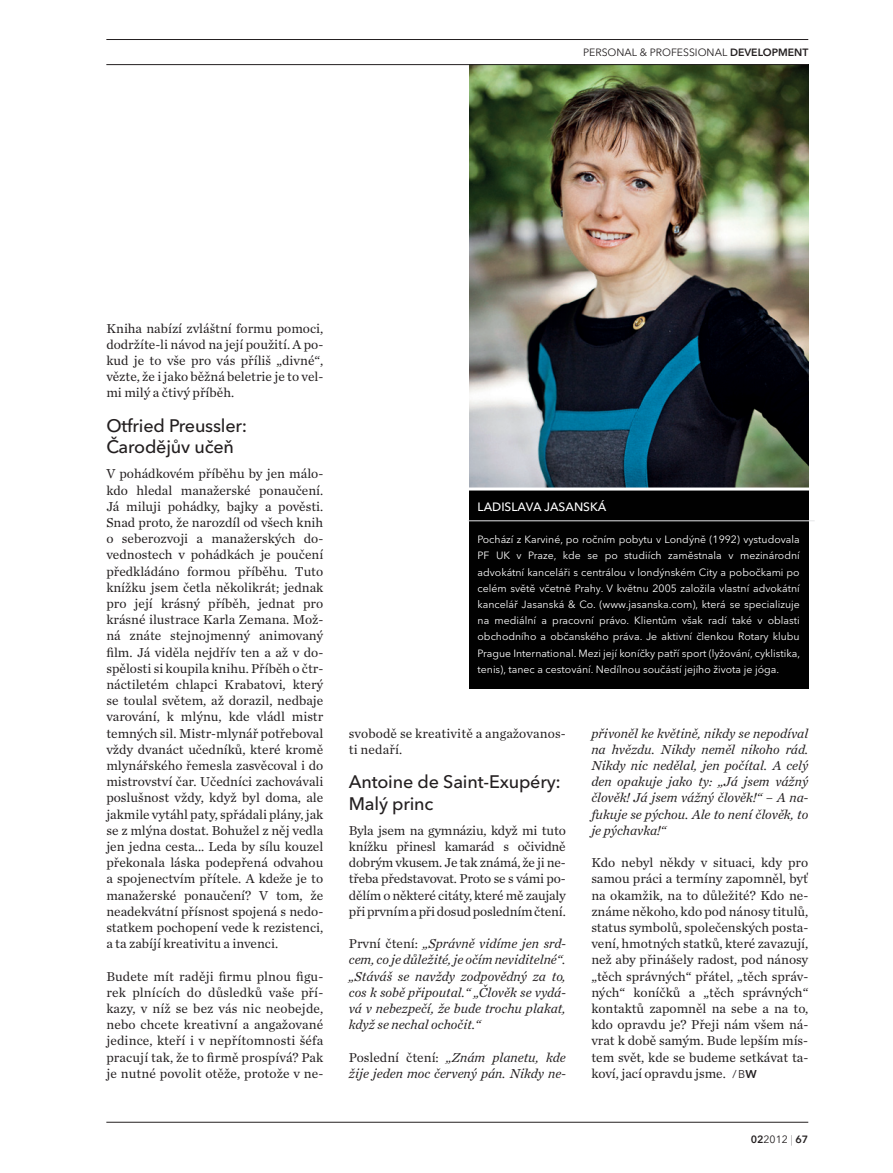
<style>
.page{position:relative;width:893px;height:1173px;background:#fff}
.page>*{position:absolute;margin:0;border:0;box-sizing:border-box;transform-origin:0 0}
.t1{font:500 18px/21.6px "Avenir Next LT Pro";letter-spacing:-.01em;color:#231f20}
.t2{font:13.5px/16.2px "Chronicle Text G1";color:#231f20;text-align:justify}
.t3{font:italic 13.5px/16.2px "Chronicle Text G1";color:#231f20;text-align:justify}
.t4{font:500 12px "Avenir Next LT Pro";color:#fff}
.t5{font:10.5px/16.2px "Avenir Next LT Pro";color:#fff;text-align:justify}
.t6{font:10.5px "Avenir Next LT Pro";color:#231f20}
.t7{font:600 10.5px "Avenir Next LT Pro";color:#231f20}
.s1{font-weight:600}
.s2{font-style:normal}
.s3{font-family:"Avenir Next LT Pro";font-size:11.25px}
.s4{font-family:"Avenir Next LT Pro";font-weight:600;font-size:11.25px}
.s5{font-weight:400}
.s6{font-weight:200}
</style>
<div class="page">
<img style="left:469px;top:65px;width:339px;height:423px">
<div style="left:469px;top:488px;width:339px;height:201px;background:#010101"></div>
<hr style="left:467px;top:488px;width:425px;height:3px;background:#fff">
<hr style="left:467px;top:521px;width:347px;height:1px;background:#e6e7e9">
<hr style="left:106px;top:39px;width:702px;height:1px;background:#231f20">
<hr style="left:106px;top:64px;width:702px;height:1px;background:#231f20">
<hr style="left:106px;top:1122px;width:702px;height:1px;background:#231f20">
<p class="t6" style="left:583px;top:48px;width:227px">PERSONAL &amp; PROFESSIONAL <span class="s1">DEVELOPMENT</span></p>
<p class="t2" style="left:106px;top:321px;width:218px">Kniha nabízí zvláštní formu pomoci, dodržíte-li návod na její použití. A po&shy;kud je to vše pro vás příliš „divné“, vězte, že i jako běžná beletrie je to vel&shy;mi milý a čtivý příběh.</p>
<h1 class="t1" style="left:106px;top:416px;width:142px">Otfried Preussler:<br>Čarodějův učeň</h1>
<p class="t2" style="left:106px;top:467px;width:218px">V pohádkovém příběhu by jen málo&shy;kdo hledal manažerské ponaučení.<br>Já miluji pohádky, bajky a pověsti.<br>Snad proto, že narozdíl od všech knih o seberozvoji a manažerských do&shy;vednostech v pohádkách je poučení předkládáno formou příběhu. Tuto knížku jsem četla několikrát; jednak pro její krásný příběh, jednat pro krásné ilustrace Karla Zemana. Mož&shy;ná znáte stejnojmenný animovaný film. Já viděla nejdřív ten a až v do&shy;spělosti si koupila knihu. Příběh o čtr&shy;náctiletém chlapci Krabatovi, který se toulal světem, až dorazil, nedbaje varování, k mlýnu, kde vládl mistr temných sil. Mistr-mlynář potřeboval vždy dvanáct učedníků, které kromě mlynářského řemesla zasvěcoval i do mistrovství čar. Učedníci zachovávali poslušnost vždy, když byl doma, ale jakmile vytáhl paty, spřádali plány, jak se z mlýna dostat. Bohužel z něj vedla jen jedna cesta... Leda by sílu kouzel překonala láska podepřená odvahou a spojenectvím přítele. A kdeže je to manažerské ponaučení? V tom, že neadekvátní přísnost spojená s nedo&shy;statkem pochopení vede k rezistenci, a ta zabíjí kreativitu a invenci.</p>
<p class="t2" style="left:106px;top:969px;width:218px">Budete mít raději firmu plnou figu&shy;rek plnících do důsledků vaše pří&shy;kazy, v níž se bez vás nic neobejde, nebo chcete kreativní a angažované jedince, kteří i v nepřítomnosti šéfa pracují tak, že to firmě prospívá? Pak je nutné povolit otěže, protože v ne-</p>
<p class="t4" style="left:477px;top:502px;width:130px">LADISLAVA JASANSKÁ</p>
<p class="t5" style="left:477px;top:532px;width:324px">Pochází z Karviné, po ročním pobytu v Londýně (1992) vystudovala PF UK v Praze, kde se po studiích zaměstnala v mezinárodní advokátní kanceláři s centrálou v londýnském City a pobočkami po celém světě včetně Prahy. V květnu 2005 založila vlastní advokátní kancelář Jasanská &amp; Co. (www.jasanska.com), která se specializuje na mediální a pracovní právo. Klientům však radí také v oblasti obchodního a občanského práva. Je aktivní členkou Rotary klubu Prague International. Mezi její koníčky patří sport (lyžování, cyklistika, tenis), tanec a cestování. Nedílnou součástí jejího života je jóga.</p>
<p class="t2" style="left:349px;top:726px;width:218px">svobodě se kreativitě a angažovanos&shy;ti nedaří.</p>
<h1 class="t1" style="left:349px;top:773px;width:214px">Antoine de Saint-Exupéry:<br>Malý princ</h1>
<p class="t2" style="left:349px;top:823px;width:218px">Byla jsem na gymnáziu, když mi tuto knížku přinesl kamarád s očividně dobrým vkusem. Je tak známá, že ji ne&shy;třeba představovat. Proto se s vámi po&shy;dělím o některé citáty, které mě zaujaly při prvním a při dosud posledním čtení.</p>
<p class="t3" style="left:349px;top:936px;width:218px"><span class="s2">První čtení:</span> „Správně vidíme jen srd&shy;cem, co je důležité, je očím neviditelné“. „Stáváš se navždy zodpovědný za to, cos k sobě připoutal.“ „Člověk se vydá&shy;vá v nebezpečí, že bude trochu plakat, když se nechal ochočit.“</p>
<p class="t3" style="left:349px;top:1050px;width:218px"><span class="s2">Poslední čtení:</span> „Znám planetu, kde žije jeden moc červený pán. Nikdy ne-</p>
<p class="t3" style="left:591px;top:726px;width:218px">přivoněl ke květině, nikdy se nepodíval na hvězdu. Nikdy neměl nikoho rád.<br>Nikdy nic nedělal, jen počítal. A celý den opakuje jako ty: „Já jsem vážný člověk! Já jsem vážný člověk!“ – A na&shy;fukuje se pýchou. Ale to není člověk, to je pýchavka!“</p>
<p class="t2" style="left:591px;top:855px;width:218px">Kdo nebyl někdy v situaci, kdy pro samou práci a termíny zapomněl, byť na okamžik, na to důležité? Kdo ne&shy;známe někoho, kdo pod nánosy titulů, status symbolů, společenských posta&shy;vení, hmotných statků, které zavazují, než aby přinášely radost, pod nánosy „těch správných“ přátel, „těch správ&shy;ných“ koníčků a „těch správných“ kontaktů zapomněl na sebe a na to, kdo opravdu je? Přeji nám všem ná&shy;vrat k době samým. Bude lepším mís&shy;tem svět, kde se budeme setkávat ta&shy;koví, jací opravdu jsme. <span class="s3">/ B</span><span class="s4">W</span></p>
<p class="t7" style="left:750px;top:1136px;width:59px">02<span class="s5">2012</span> <span class="s6">|</span> 67</p>
</div>
